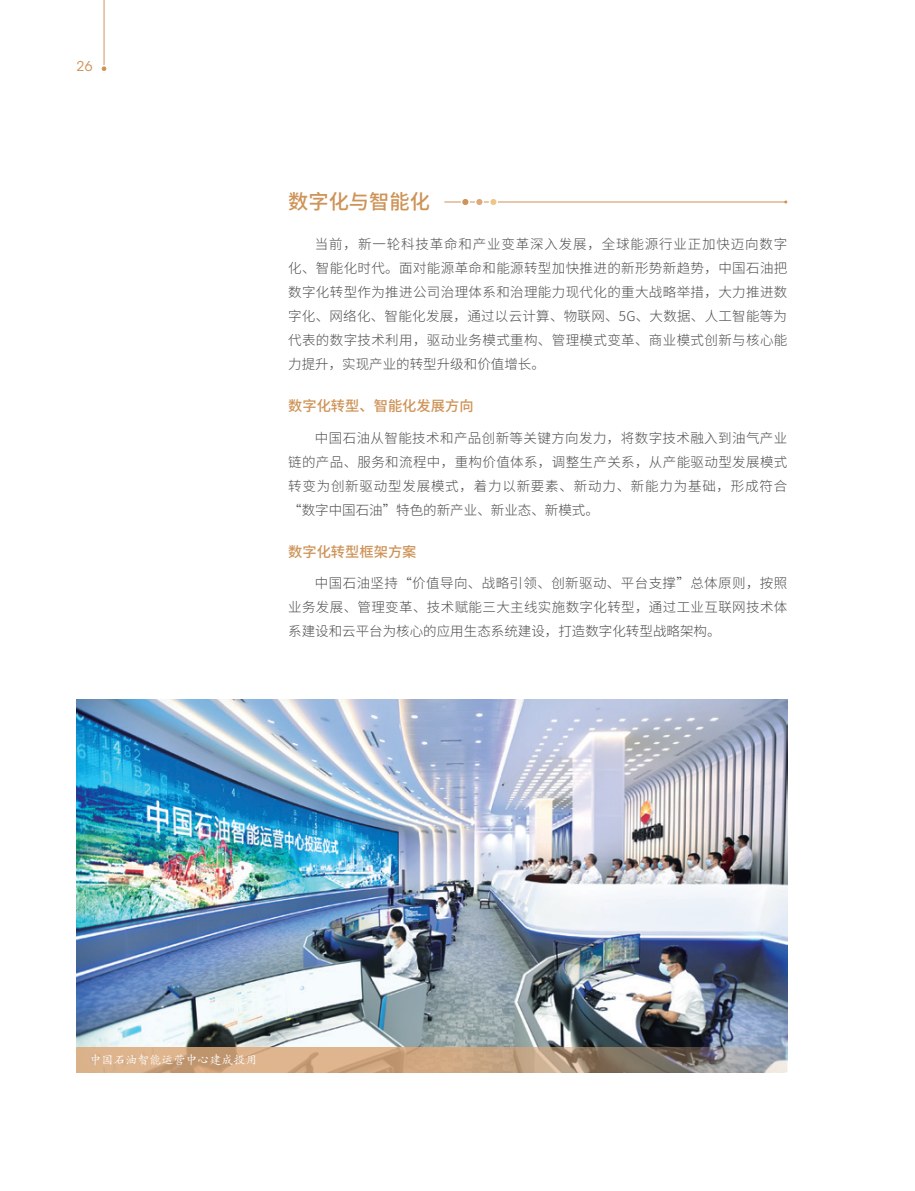
<style>
.page{position:relative;width:915px;height:1191px;background:#fff}
.page>*{position:absolute;margin:0;border:0;box-sizing:border-box;transform-origin:0 0}
.t1{font:500 20.25px "Source Han Sans CN";color:#ce9358}
.t2{font:500 14.25px "Source Han Sans CN";color:#ce9358}
.t3{font:300 13.5px/24px "Source Han Sans CN";letter-spacing:.025em;color:#4b4c4d;text-align:justify}
.t4{font:13.5px "ITC Avant Garde Std";color:#ce9358}
.t5{font:12px "FZKTK GBK1 0";color:#fff}
</style>
<div class="page">
<hr style="left:104px;top:0;width:1px;height:72px;background:#ce9358">
<div style="left:100px;top:65px;width:8px;height:7px;border:2px solid #fff;border-radius:50%"></div>
<img style="left:77px;top:699px;width:710px;height:347px">
<svg style="left:77px;top:1046px;width:710px;height:26px;background:#b99d82"></svg>
<hr style="left:444px;top:202px;width:341px;height:1px;background:#ce9358">
<div style="left:475px;top:198px;width:8px;height:8px;background:#dca97b;border-radius:50%"></div>
<div style="left:474px;top:197px;width:10px;height:9px;border:2px solid #fff;border-radius:50%"></div>
<div style="left:489px;top:198px;width:8px;height:8px;background:#eac88c;border-radius:50%"></div>
<div style="left:488px;top:197px;width:10px;height:9px;border:2px solid #fff;border-radius:50%"></div>
<div style="left:461px;top:198px;width:8px;height:8px;background:#ce9358;border-radius:50%"></div>
<div style="left:460px;top:197px;width:10px;height:9px;border:2px solid #fff;border-radius:50%"></div>
<p class="t4" style="left:77px;top:58px;width:17px">26</p>
<h1 class="t1" style="left:288px;top:190px;width:143px">数字化与智能化</h1>
<p class="t3" style="left:288px;top:233px;width:500px;text-indent:27px">当前，新一轮科技革命和产业变革深入发展，全球能源行业正加快迈向数字化、智能化时代。面对能源革命和能源转型加快推进的新形势新趋势，中国石油把数字化转型作为推进公司治理体系和治理能力现代化的重大战略举措，大力推进数字化、网络化、智能化发展，通过以云计算、物联网、5G、大数据、人工智能等为代表的数字技术利用，驱动业务模式重构、管理模式变革、商业模式创新与核心能力提升，实现产业的转型升级和价值增长。</p>
<p class="t2" style="left:288px;top:398px;width:187px">数字化转型、智能化发展方向</p>
<p class="t3" style="left:288px;top:426px;width:500px;text-indent:27px">中国石油从智能技术和产品创新等关键方向发力，将数字技术融入到油气产业链的产品、服务和流程中，重构价值体系，调整生产关系，从产能驱动型发展模式转变为创新驱动型发展模式，着力以新要素、新动力、新能力为基础，形成符合“数字中国石油”特色的新产业、新业态、新模式。</p>
<p class="t2" style="left:288px;top:543px;width:130px">数字化转型框架方案</p>
<p class="t3" style="left:288px;top:572px;width:500px;text-indent:27px">中国石油坚持“价值导向、战略引领、创新驱动、平台支撑”总体原则，按照业务发展、管理变革、技术赋能三大主线实施数字化转型，通过工业互联网技术体系建设和云平台为核心的应用生态系统建设，打造数字化转型战略架构。</p>
<p class="t5" style="left:89px;top:1053px;width:170px">中国石油智能运营中心建成投用</p>
</div>
